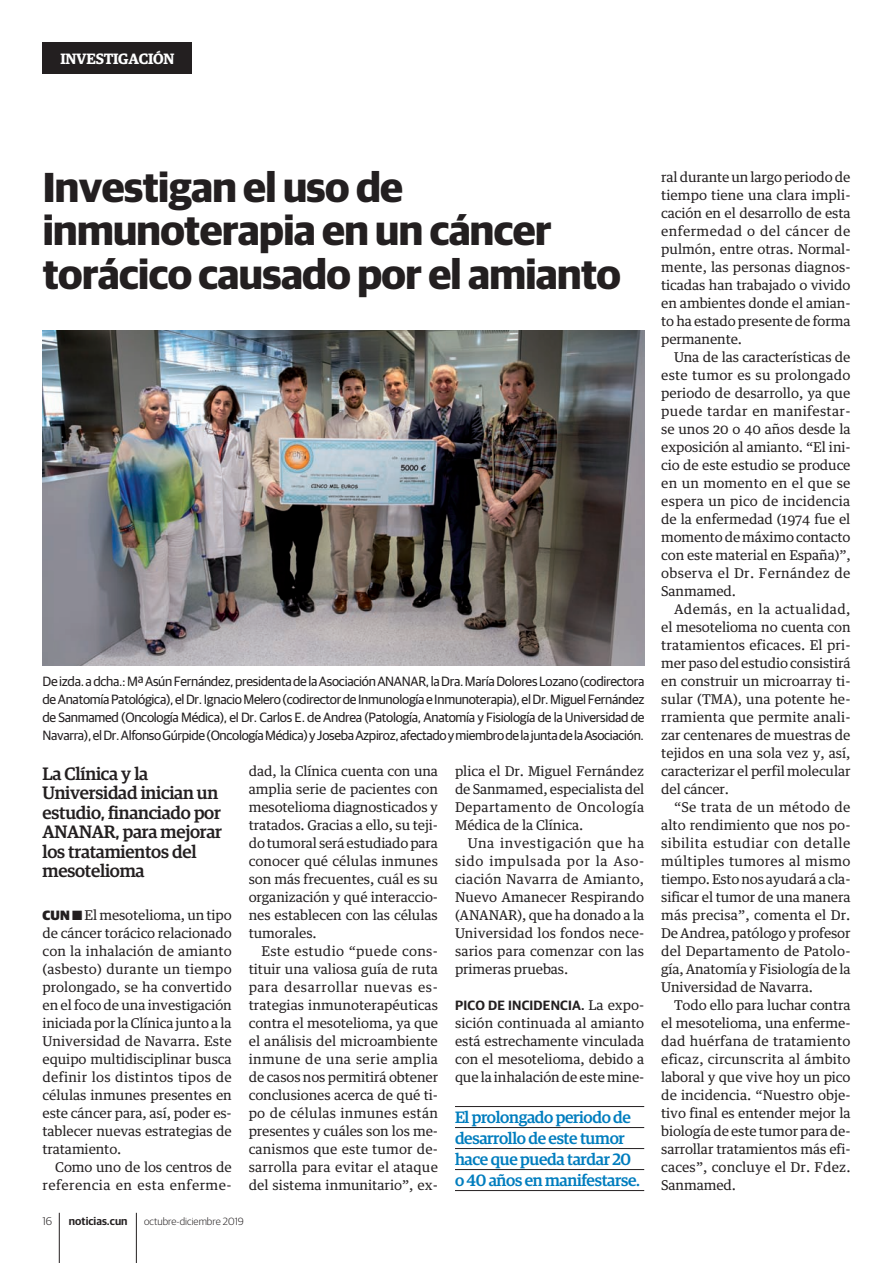
<style>
.page{position:relative;width:893px;height:1263px;background:#fff}
.page>*{position:absolute;margin:0;border:0;box-sizing:border-box;transform-origin:0 0}
.t1{font:700 42px/43.5px "Guardian Sans";letter-spacing:-.015em;color:#231f20}
.t2{font:500 18px/19.5px "Guardian Egyp";letter-spacing:-.015em;color:#231f20}
.t3{font:500 16.5px/21px "Guardian Egyp";letter-spacing:-.02em;color:#007dbe}
.t4{font:600 15px "Guardian Egyp";letter-spacing:-.015em;color:#fff}
.t5{font:13.5px/18px "Guardian Text Egyp";letter-spacing:-.01em;color:#231f20;text-align:justify}
.t6{font:13.5px/18px "Guardian Sans";letter-spacing:-.025em;color:#231f20;text-align:justify}
.t7{font:13.5px/18px "Guardian Text Egyp";letter-spacing:.03em;color:#231f20;text-align:right}
.t8{font:600 13.5px "Guardian Sans";letter-spacing:.015em;color:#231f20}
.t9{font:600 11.25px "Guardian Sans";color:#231f20}
.t10{font:300 11.25px "Guardian Sans";color:#231f20}
.t11{font:300 10.5px "Guardian Sans";color:#231f20}
.s1{font-family:"Guardian Sans";font-weight:900}
.s2{font-family:"Guardian Text Egyp";font-weight:400}
</style>
<div class="page">
<hr style="left:59px;top:1213px;width:1px;height:50px;background:#231f20">
<hr style="left:136px;top:1213px;width:1px;height:50px;background:#231f20">
<div style="left:43px;top:43px;width:149px;height:31px;background:#231f20"></div>
<hr style="left:455px;top:1106px;width:189px;height:1px;background:#231f20">
<hr style="left:455px;top:1127px;width:189px;height:1px;background:#231f20">
<hr style="left:455px;top:1148px;width:189px;height:1px;background:#231f20">
<hr style="left:455px;top:1169px;width:189px;height:1px;background:#231f20">
<hr style="left:455px;top:1190px;width:189px;height:1px;background:#231f20">
<img style="left:43px;top:331px;width:601px;height:334px">
<p class="t4" style="left:60px;top:48px;width:115px">INVESTIGACIÓN</p>
<h1 class="t1" style="left:43px;top:162px;width:580px">Investigan el uso de inmunoterapia en un cáncer torácico causado por el amianto</h1>
<p class="t6" style="left:43px;top:671px;width:603px">De izda. a dcha.: Mª Asún Fernández, presidenta de la Asociación ANANAR, la Dra. María Dolores Lozano (codirectora de Anatomía Patológica), el Dr. Ignacio Melero (codirector de Inmunología e Inmunoterapia), el Dr. Miguel Fernández de Sanmamed (Oncología Médica), el Dr. Carlos E. de Andrea (Patología, Anatomía y Fisiología de la Universidad de Navarra), el Dr. Alfonso Gúrpide (Oncología Médica) y Joseba Azpiroz, afectado y miembro de la junta de la Asociación.</p>
<h2 class="t2" style="left:43px;top:762px;width:181px">La Clínica y la<br>Universidad inician un estudio, financiado por<br>ANANAR, para mejorar los tratamientos del mesotelioma</h2>
<p class="t5" style="left:43px;top:905px;width:191px"><span class="s1">CUN</span> ■ El mesotelioma, un tipo de cáncer torácico relacionado con la inhalación de amianto (asbesto) durante un tiempo prolongado, se ha convertido en el foco de una investigación iniciada por la Clínica junto a la Universidad de Navarra. Este equipo multidisciplinar busca definir los distintos tipos de células inmunes presentes en este cáncer para, así, poder es&shy;tablecer nuevas estrategias de tratamiento.</p>
<p class="t7" style="left:43px;top:1157px;width:191px">Como uno de los centros de referencia en esta enferme-</p>
<p class="t5" style="left:249px;top:761px;width:191px">dad, la Clínica cuenta con una amplia serie de pacientes con mesotelioma diagnosticados y tratados. Gracias a ello, su teji&shy;do tumoral será estudiado para conocer qué células inmunes son más frecuentes, cuál es su organización y qué interaccio&shy;nes establecen con las células tumorales.</p>
<p class="t5" style="left:249px;top:941px;width:191px;text-indent:13px">Este estudio “puede cons&shy;tituir una valiosa guía de ruta para desarrollar nuevas es&shy;trategias inmunoterapéuticas contra el mesotelioma, ya que el análisis del microambiente inmune de una serie amplia de casos nos permitirá obtener conclusiones acerca de qué ti&shy;po de células inmunes están presentes y cuáles son los me&shy;canismos que este tumor de&shy;sarrolla para evitar el ataque del sistema inmunitario”, ex-</p>
<p class="t10" style="left:43px;top:1213px;width:11px">16</p>
<p class="t9" style="left:69px;top:1212px;width:60px">noticias.cun</p>
<p class="t11" style="left:144px;top:1214px;width:101px">octubre-diciembre 2019</p>
<p class="t5" style="left:455px;top:761px;width:191px">plica el Dr. Miguel Fernández de Sanmamed, especialista del Departamento de Oncología Médica de la Clínica.</p>
<p class="t5" style="left:455px;top:833px;width:191px;text-indent:13px">Una investigación que ha sido impulsada por la Aso&shy;ciación Navarra de Amianto, Nuevo Amanecer Respirando (ANANAR), que ha donado a la Universidad los fondos nece&shy;sarios para comenzar con las primeras pruebas.</p>
<p class="t8" style="left:455px;top:995px;width:191px">PICO DE INCIDENCIA. <span class="s2">La expo-</span></p>
<p class="t5" style="left:455px;top:1013px;width:191px">sición continuada al amianto está estrechamente vinculada con el mesotelioma, debido a que la inhalación de este mine-</p>
<p class="t3" style="left:455px;top:1105px;width:187px">El prolongado periodo de desarrollo de este tumor hace que pueda tardar 20 o 40 años en manifestarse.</p>
<p class="t5" style="left:661px;top:167px;width:191px">ral durante un largo periodo de tiempo tiene una clara impli&shy;cación en el desarrollo de esta enfermedad o del cáncer de pulmón, entre otras. Normal&shy;mente, las personas diagnos&shy;ticadas han trabajado o vivido en ambientes donde el amian&shy;to ha estado presente de forma permanente.</p>
<p class="t5" style="left:661px;top:347px;width:191px;text-indent:13px">Una de las características de este tumor es su prolongado periodo de desarrollo, ya que puede tardar en manifestar&shy;se unos 20 o 40 años desde la exposición al amianto. “El ini&shy;cio de este estudio se produce en un momento en el que se espera un pico de incidencia de la enfermedad (1974 fue el momento de máximo contacto con este material en España)”, observa el Dr. Fernández de Sanmamed.</p>
<p class="t5" style="left:661px;top:599px;width:191px;text-indent:13px">Además, en la actualidad, el mesotelioma no cuenta con tratamientos eficaces. El pri&shy;mer paso del estudio consistirá en construir un microarray ti&shy;sular (TMA), una potente he&shy;rramienta que permite anali&shy;zar centenares de muestras de tejidos en una sola vez y, así, caracterizar el perfil molecular del cáncer.</p>
<p class="t5" style="left:661px;top:797px;width:191px;text-indent:13px">“Se trata de un método de alto rendimiento que nos po&shy;sibilita estudiar con detalle múltiples tumores al mismo tiempo. Esto nos ayudará a cla&shy;sificar el tumor de una manera más precisa”, comenta el Dr.<br>De Andrea, patólogo y profesor del Departamento de Patolo&shy;gía, Anatomía y Fisiología de la Universidad de Navarra.</p>
<p class="t5" style="left:661px;top:995px;width:191px;text-indent:13px">Todo ello para luchar contra el mesotelioma, una enferme&shy;dad huérfana de tratamiento eficaz, circunscrita al ámbito laboral y que vive hoy un pico de incidencia. “Nuestro obje&shy;tivo final es entender mejor la biología de este tumor para de&shy;sarrollar tratamientos más efi&shy;caces”, concluye el Dr. Fdez.<br>Sanmamed.</p>
</div>
